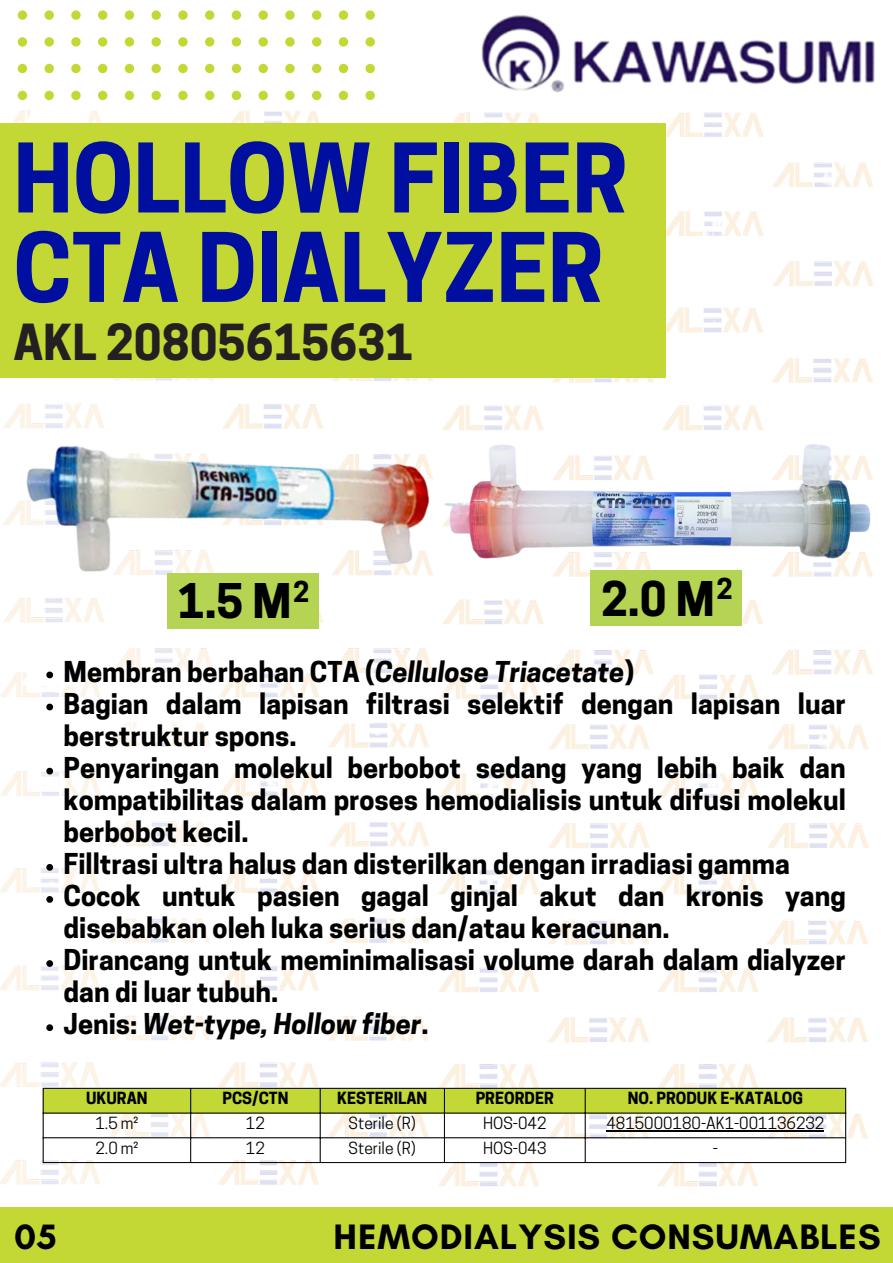
<style>
.page{position:relative;width:893px;height:1263px;background:#fff}
.page>*{position:absolute;margin:0;border:0;box-sizing:border-box;transform-origin:0 0}
.t1{font:700 89.78px/89.4px "Cooper Hewitt";color:#000f9f}
.t2{font:700 46.58px "Cooper Hewitt";color:#241f21}
.t3{font:700 44.85px "Cooper Hewitt";color:#000}
.t4{font:700 36px "Glacial Indifference";letter-spacing:.025em;color:#000}
.t5{font:700 35.85px "Glacial Indifference";color:#000}
.t6{font:700 27px/32.1px "Cooper Hewitt";color:#000}
.t7{font:15.75px "Cooper Hewitt";color:#000}
.t8{font:700 15.75px "Cooper Hewitt";color:#000}
.s1{font-style:italic}
</style>
<div class="page">
<img style="left:3px;top:100px;width:871px;height:561px">
<img style="left:0;top:661px;width:873px;height:526px">
<div style="left:18px;top:10px;width:9px;height:10px;background:#c3d735;border-radius:50%"></div>
<div style="left:44px;top:10px;width:10px;height:10px;background:#c3d735;border-radius:50%"></div>
<svg style="left:71px;top:10px;width:10px;height:10px"></svg>
<div style="left:98px;top:10px;width:9px;height:10px;background:#c3d735;border-radius:50%"></div>
<div style="left:125px;top:10px;width:9px;height:10px;background:#c3d735;border-radius:50%"></div>
<div style="left:151px;top:10px;width:10px;height:10px;background:#c3d735;border-radius:50%"></div>
<div style="left:178px;top:10px;width:10px;height:10px;background:#c3d735;border-radius:50%"></div>
<div style="left:18px;top:37px;width:9px;height:10px;background:#c3d735;border-radius:50%"></div>
<div style="left:44px;top:37px;width:10px;height:10px;background:#c3d735;border-radius:50%"></div>
<svg style="left:71px;top:37px;width:10px;height:10px"></svg>
<div style="left:98px;top:37px;width:9px;height:10px;background:#c3d735;border-radius:50%"></div>
<div style="left:125px;top:37px;width:9px;height:10px;background:#c3d735;border-radius:50%"></div>
<div style="left:151px;top:37px;width:10px;height:10px;background:#c3d735;border-radius:50%"></div>
<svg style="left:178px;top:37px;width:10px;height:10px"></svg>
<div style="left:18px;top:64px;width:9px;height:9px;background:#c3d735;border-radius:50%"></div>
<div style="left:44px;top:64px;width:10px;height:9px;background:#c3d735;border-radius:50%"></div>
<div style="left:71px;top:64px;width:10px;height:9px;background:#c3d735;border-radius:50%"></div>
<div style="left:98px;top:64px;width:9px;height:9px;background:#c3d735;border-radius:50%"></div>
<div style="left:125px;top:64px;width:9px;height:9px;background:#c3d735;border-radius:50%"></div>
<div style="left:151px;top:64px;width:10px;height:9px;background:#c3d735;border-radius:50%"></div>
<div style="left:178px;top:64px;width:10px;height:9px;background:#c3d735;border-radius:50%"></div>
<div style="left:18px;top:91px;width:9px;height:9px;background:#c3d735;border-radius:50%"></div>
<div style="left:44px;top:91px;width:10px;height:9px;background:#c3d735;border-radius:50%"></div>
<div style="left:71px;top:91px;width:10px;height:9px;background:#c3d735;border-radius:50%"></div>
<div style="left:98px;top:91px;width:9px;height:9px;background:#c3d735;border-radius:50%"></div>
<div style="left:125px;top:91px;width:9px;height:9px;background:#c3d735;border-radius:50%"></div>
<div style="left:151px;top:91px;width:10px;height:9px;background:#c3d735;border-radius:50%"></div>
<div style="left:178px;top:91px;width:10px;height:9px;background:#c3d735;border-radius:50%"></div>
<div style="left:205px;top:10px;width:9px;height:10px;background:#c3d735;border-radius:50%"></div>
<div style="left:232px;top:10px;width:9px;height:10px;background:#c3d735;border-radius:50%"></div>
<div style="left:258px;top:10px;width:10px;height:10px;background:#c3d735;border-radius:50%"></div>
<div style="left:285px;top:10px;width:10px;height:10px;background:#c3d735;border-radius:50%"></div>
<div style="left:312px;top:10px;width:9px;height:10px;background:#c3d735;border-radius:50%"></div>
<div style="left:339px;top:10px;width:9px;height:10px;background:#c3d735;border-radius:50%"></div>
<div style="left:365px;top:10px;width:10px;height:10px;background:#c3d735;border-radius:50%"></div>
<div style="left:205px;top:37px;width:9px;height:10px;background:#c3d735;border-radius:50%"></div>
<div style="left:232px;top:37px;width:9px;height:10px;background:#c3d735;border-radius:50%"></div>
<div style="left:258px;top:37px;width:10px;height:10px;background:#c3d735;border-radius:50%"></div>
<svg style="left:285px;top:37px;width:10px;height:10px"></svg>
<div style="left:312px;top:37px;width:9px;height:10px;background:#c3d735;border-radius:50%"></div>
<div style="left:339px;top:37px;width:9px;height:10px;background:#c3d735;border-radius:50%"></div>
<div style="left:365px;top:37px;width:10px;height:10px;background:#c3d735;border-radius:50%"></div>
<div style="left:205px;top:64px;width:9px;height:9px;background:#c3d735;border-radius:50%"></div>
<div style="left:232px;top:64px;width:9px;height:9px;background:#c3d735;border-radius:50%"></div>
<div style="left:258px;top:64px;width:10px;height:9px;background:#c3d735;border-radius:50%"></div>
<div style="left:285px;top:64px;width:10px;height:9px;background:#c3d735;border-radius:50%"></div>
<div style="left:312px;top:64px;width:9px;height:9px;background:#c3d735;border-radius:50%"></div>
<div style="left:339px;top:64px;width:9px;height:9px;background:#c3d735;border-radius:50%"></div>
<div style="left:365px;top:64px;width:10px;height:9px;background:#c3d735;border-radius:50%"></div>
<div style="left:205px;top:91px;width:9px;height:9px;background:#c3d735;border-radius:50%"></div>
<div style="left:232px;top:91px;width:9px;height:9px;background:#c3d735;border-radius:50%"></div>
<div style="left:258px;top:91px;width:10px;height:9px;background:#c3d735;border-radius:50%"></div>
<div style="left:285px;top:91px;width:10px;height:9px;background:#c3d735;border-radius:50%"></div>
<div style="left:312px;top:91px;width:9px;height:9px;background:#c3d735;border-radius:50%"></div>
<div style="left:339px;top:91px;width:9px;height:9px;background:#c3d735;border-radius:50%"></div>
<div style="left:365px;top:91px;width:10px;height:9px;background:#c3d735;border-radius:50%"></div>
<div style="left:0;top:123px;width:665px;height:255px;background:#c3d735"></div>
<div style="left:44px;top:1089px;width:801px;height:24px;background:#c3d735"></div>
<hr style="left:606px;top:1130px;width:218px;height:1px;background:#000">
<hr style="left:43px;top:1089px;width:1px;height:73px;background:#000">
<hr style="left:190px;top:1089px;width:1px;height:73px;background:#000">
<hr style="left:320px;top:1089px;width:1px;height:73px;background:#000">
<hr style="left:444px;top:1089px;width:1px;height:73px;background:#000">
<hr style="left:585px;top:1089px;width:1px;height:73px;background:#000">
<hr style="left:845px;top:1089px;width:1px;height:73px;background:#000">
<hr style="left:43px;top:1088px;width:803px;height:1px;background:#000">
<hr style="left:43px;top:1113px;width:803px;height:1px;background:#000">
<hr style="left:43px;top:1137px;width:803px;height:1px;background:#000">
<hr style="left:43px;top:1162px;width:803px;height:1px;background:#000">
<div style="left:0;top:1207px;width:893px;height:56px;background:#c3d735"></div>
<img style="left:3px;top:378px;width:466px;height:208px">
<svg style="left:46px;top:671px;width:7px;height:7px"></svg>
<svg style="left:46px;top:704px;width:7px;height:6px"></svg>
<svg style="left:46px;top:768px;width:7px;height:6px"></svg>
<svg style="left:46px;top:864px;width:7px;height:7px"></svg>
<svg style="left:46px;top:896px;width:7px;height:7px"></svg>
<svg style="left:46px;top:960px;width:7px;height:7px"></svg>
<svg style="left:46px;top:1024px;width:7px;height:7px"></svg>
<img style="left:415px;top:432px;width:459px;height:163px">
<div style="left:167px;top:573px;width:151px;height:56px;background:#b5d453"></div>
<div style="left:590px;top:571px;width:152px;height:55px;background:#b5d453"></div>
<img style="left:481px;top:15px;width:394px;height:78px">
<h1 class="t1" style="left:13px;top:145px;width:616px">HOLLOW FIBER<br>CTA DIALYZER</h1>
<h2 class="t2" style="left:13px;top:325px;width:401px">AKL 20805615631</h2>
<h3 class="t3" style="left:178px;top:585px;width:133px">1.5 M<sup>2</sup></h3>
<h3 class="t3" style="left:601px;top:582px;width:133px">2.0 M<sup>2</sup></h3>
<p class="t6" style="left:64px;top:659px;width:784px">Membran berbahan CTA (<span class="s1">Cellulose Triacetate</span>)<br>Bagian dalam lapisan filtrasi selektif dengan lapisan luar berstruktur spons.<br>Penyaringan molekul berbobot sedang yang lebih baik dan kompatibilitas dalam proses hemodialisis untuk difusi molekul berbobot kecil.<br>Filltrasi ultra halus dan disterilkan dengan irradiasi gamma Cocok untuk pasien gagal ginjal akut dan kronis yang disebabkan oleh luka serius dan/atau keracunan.<br>Dirancang untuk meminimalisasi volume darah dalam dialyzer dan di luar tubuh.<br>Jenis: <span class="s1">Wet-type, Hollow fiber</span>.</p>
<p class="t8" style="left:86px;top:1092px;width:63px">UKURAN</p>
<p class="t8" style="left:222px;top:1092px;width:68px">PCS/CTN</p>
<p class="t8" style="left:337px;top:1092px;width:91px">KESTERILAN</p>
<p class="t8" style="left:476px;top:1092px;width:80px">PREORDER</p>
<p class="t8" style="left:628px;top:1092px;width:177px">NO. PRODUK E-KATALOG</p>
<p class="t7" style="left:95px;top:1117px;width:44px">1.5 m²</p>
<p class="t7" style="left:246px;top:1117px;width:20px">12</p>
<p class="t7" style="left:349px;top:1117px;width:69px">Sterile (R)</p>
<p class="t7" style="left:483px;top:1117px;width:65px">HOS-042</p>
<p class="t7" style="left:606px;top:1117px;width:219px">4815000180-AK1-001136232</p>
<p class="t7" style="left:95px;top:1142px;width:44px">2.0 m²</p>
<p class="t7" style="left:246px;top:1142px;width:20px">12</p>
<p class="t7" style="left:349px;top:1142px;width:69px">Sterile (R)</p>
<p class="t7" style="left:483px;top:1142px;width:65px">HOS-043</p>
<p class="t7" style="left:713px;top:1142px;width:7px">-</p>
<h3 class="t5" style="left:14px;top:1215px;width:44px">05</h3>
<h3 class="t4" style="left:333px;top:1214px;width:548px">HEMODIALYSIS CONSUMABLES</h3>
</div>
